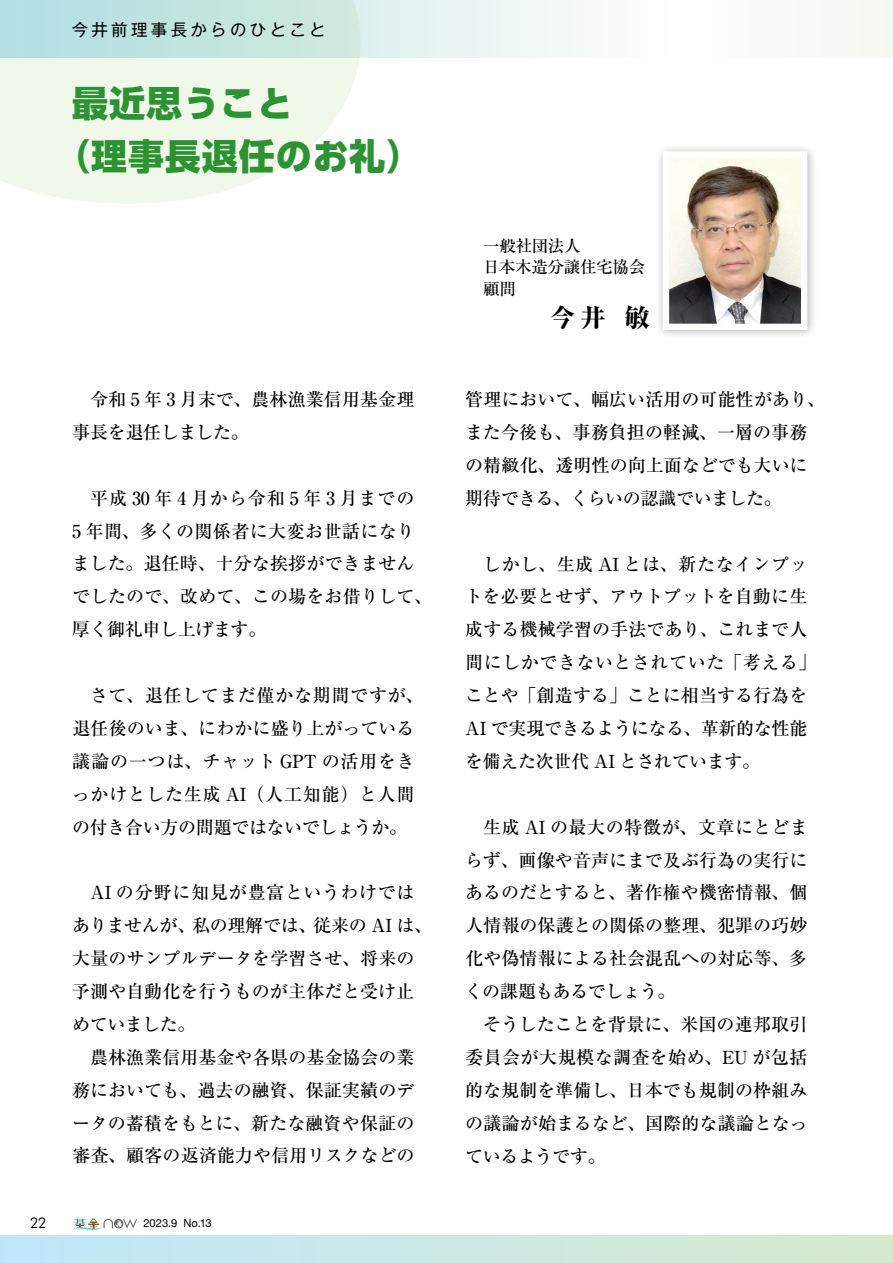
<style>
.page{position:relative;width:893px;height:1263px;background:#fff}
.page>*{position:absolute;margin:0;border:0;box-sizing:border-box;transform-origin:0 0}
.t1{font:800 36px/53.1px "UD Shin Go Pro";letter-spacing:.025em;color:#2c9332}
.t2{font:800 25.5px "Ryumin Pr 6";color:#000}
.t3{font:500 18px/32.8px "Ryumin Pr 6";letter-spacing:.005em;color:#000}
.t4{font:500 16.5px/21.3px "Ryumin Pr 5";letter-spacing:-.02em;color:#000}
.t5{font:16.5px "Gothic MB101 Pr 5";letter-spacing:.2em;color:#000}
.t6{font:13.8px "Futura";color:#000}
.t7{font:11.1px "Helvetica Neue LT Pro";letter-spacing:-.005em;color:#000}
</style>
<div class="page">
<svg style="left:362px;top:0;width:531px;height:57px"></svg>
<div style="left:0;top:1235px;width:893px;height:28px;background:linear-gradient(to right,#bfe6fa,#d6eacd)"></div>
<svg style="left:0;top:0;width:362px;height:204px;background:#e4f3e9"></svg>
<svg style="left:72px;top:1218px;width:65px;height:12px"></svg>
<div style="left:655px;top:144px;width:162px;height:196px;background:#000;opacity:.3"></div>
<img style="left:670px;top:158px;width:130px;height:165px">
<div style="left:663px;top:151px;width:144px;height:179px;border:6px solid #fff"></div>
<p class="t5" style="left:72px;top:16px;width:256px">今井前理事長からのひとこと</p>
<h1 class="t1" style="left:54px;top:76px;width:370px;text-indent:18px">最近思うこと<br>（理事長退任のお礼）</h1>
<p class="t3" style="left:72px;top:382px;width:344px;text-indent:18px">令和 5 年 3 月末で、農林漁業信用基金理事長を退任しました。</p>
<p class="t3" style="left:72px;top:481px;width:362px;text-indent:18px">平成 30 年 4 月から令和 5 年 3 月までの<br>5 年間、多くの関係者に大変お世話になりました。退任時、十分な挨拶ができませんでしたので、改めて、この場をお借りして、厚く御礼申し上げます。</p>
<p class="t3" style="left:72px;top:678px;width:353px;text-indent:18px">さて、退任してまだ僅かな期間ですが、退任後のいま、にわかに盛り上がっている議論の一つは、チャット GPT の活用をきっかけとした生成 AI（人工知能）と人間の付き合い方の問題ではないでしょうか。</p>
<p class="t3" style="left:72px;top:875px;width:362px;text-indent:18px">AI の分野に知見が豊富というわけではありませんが、私の理解では、従来の AI は、大量のサンプルデータを学習させ、将来の予測や自動化を行うものが主体だと受け止めていました。</p>
<p class="t3" style="left:72px;top:1040px;width:344px;text-align:justify;text-indent:18px">農林漁業信用基金や各県の基金協会の業務においても、過去の融資、保証実績のデータの蓄積をもとに、新たな融資や保証の審査、顧客の返済能力や信用リスクなどの</p>
<p class="t6" style="left:30px;top:1213px;width:18px">22</p>
<p class="t7" style="left:144px;top:1216px;width:70px">2023.9 No.13</p>
<p class="t4" style="left:483px;top:234px;width:164px">一般社団法人<br>日本木造分譲住宅協会顧問</p>
<h2 class="t2" style="left:550px;top:297px;width:102px">今井 敏</h2>
<p class="t3" style="left:465px;top:382px;width:362px">管理において、幅広い活用の可能性があり、また今後も、事務負担の軽減、一層の事務の精緻化、透明性の向上面などでも大いに期待できる、くらいの認識でいました。</p>
<p class="t3" style="left:465px;top:547px;width:353px;text-indent:18px">しかし、生成 AI とは、新たなインプットを必要とせず、アウトプットを自動に生成する機械学習の手法であり、これまで人間にしかできないとされていた「考える」ことや「創造する」ことに相当する行為を<br>AI で実現できるようになる、革新的な性能を備えた次世代 AI とされています。</p>
<p class="t3" style="left:465px;top:810px;width:344px;text-align:justify;text-indent:18px">生成 AI の最大の特徴が、文章にとどまらず、画像や音声にまで及ぶ行為の実行にあるのだとすると、著作権や機密情報、個人情報の保護との関係の整理、犯罪の巧妙化や偽情報による社会混乱への対応等、多くの課題もあるでしょう。</p>
<p class="t3" style="left:465px;top:1007px;width:344px;text-align:justify;text-indent:18px">そうしたことを背景に、米国の連邦取引委員会が大規模な調査を始め、EU が包括的な規制を準備し、日本でも規制の枠組みの議論が始まるなど、国際的な議論となっているようです。</p>
</div>
